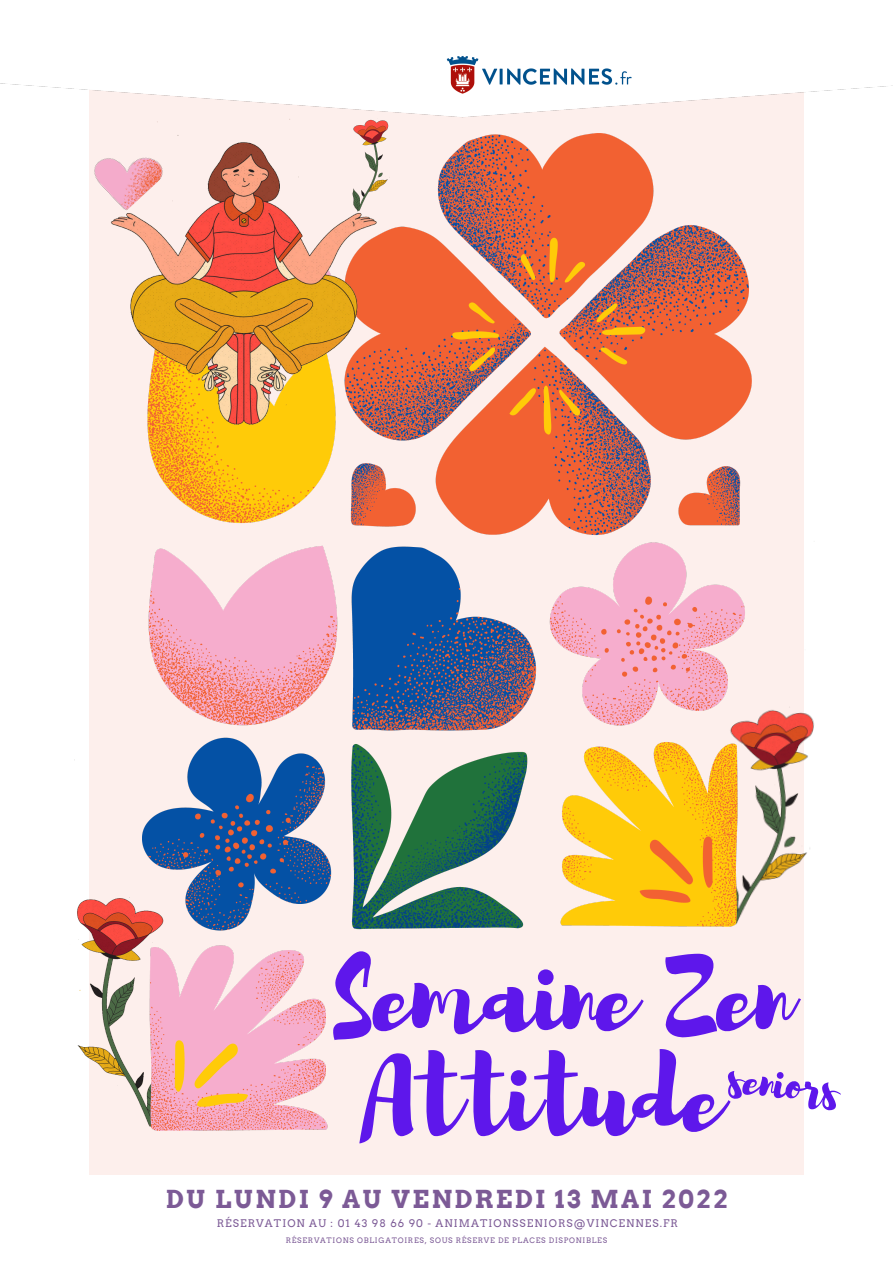
<style>
.page{position:relative;width:893px;height:1263px;background:#fff}
.page>*{position:absolute;margin:0;border:0;box-sizing:border-box;transform-origin:0 0}
.t1{font:104.25px/100.7px "Brusher";letter-spacing:-.01em;color:#5e17eb;text-align:center}
.t2{font:45px "Brusher";color:#5e17eb}
.t3{font:700 24.75px "Arvo";letter-spacing:.1em;color:#7c5a96}
.t4{font:10.5px "Arvo";letter-spacing:.1em;color:#7c5a96}
.t5{font:7.5px "Arvo";letter-spacing:.1em;color:#7c5a96}
</style>
<div class="page">
<img style="left:0;top:56px;width:893px;height:1119px">
<p class="t1" style="left:333px;top:939px;width:458px">Semaine Zen<br>Attitude</p>
<p class="t2" style="left:731px;top:1047px;width:113px;rotate:7deg">seniors</p>
<p class="t3" style="left:166px;top:1184px;width:562px">DU LUNDI 9 AU VENDREDI 13 MAI 2022</p>
<p class="t4" style="left:217px;top:1217px;width:463px">RÉSERVATION AU : 01 43 98 66 90 - ANIMATIONSSENIORS@VINCENNES.FR</p>
<p class="t5" style="left:286px;top:1236px;width:323px">RÉSERVATIONS OBLIGATOIRES, SOUS RÉSERVE DE PLACES DISPONIBLES</p>
</div>
